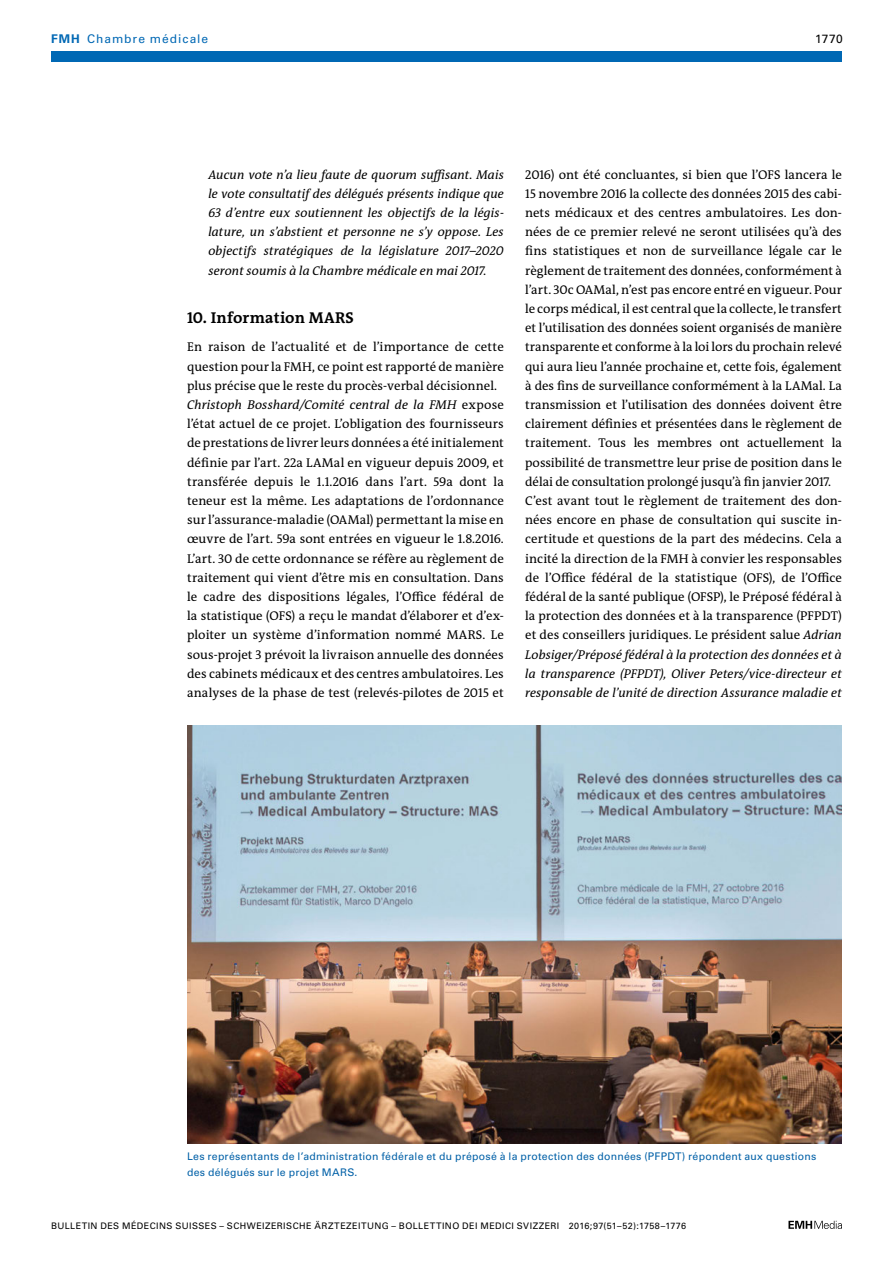
<style>
.page{position:relative;width:893px;height:1263px;background:#fff}
.page>*{position:absolute;margin:0;border:0;box-sizing:border-box;transform-origin:0 0}
.section-h1{font:700 15.75px "The Antiqua B W7";letter-spacing:.02em;color:#000}
.section-pn{font:12.75px/19.2px "The Antiqua B W5 Plain";color:#000;text-align:justify}
.section-pn-2{font:italic 12.75px/19.2px "The Antiqua B W5 Plain";letter-spacing:.005em;color:#000;text-align:justify}
.t1{font:12px "Univers LT Std";letter-spacing:.08em;color:#0068b4}
.t2{font:12px "Univers LT Std";color:#000}
.fig-caption{font:10.5px/15.8px "Univers LT Std";letter-spacing:.025em;color:#0060a7}
.t3{font:9px "Univers LT Std";letter-spacing:.045em;color:#000}
.s1{font-weight:700}
.s2{font-style:italic}
</style>
<div class="page">
<svg style="left:788px;top:1221px;width:54px;height:8px"></svg>
<img style="left:187px;top:725px;width:655px;height:418px">
<div style="left:51px;top:51px;width:791px;height:11px;background:#0068b4"></div>
<p class="t1" style="left:51px;top:31px;width:159px"><span class="s1">FMH</span> Chambre médicale</p>
<p class="t2" style="left:815px;top:31px;width:29px">1770</p>
<p class="section-pn-2" style="left:208px;top:165px;width:297px">Aucun vote n’a lieu faute de quorum suffisant. Mais le vote consultatif des délégués présents indique que 63 d’entre eux soutiennent les objectifs de la légis&shy;lature, un s’abstient et personne ne s’y oppose. Les objectifs stratégiques de la législature 2017–2020 seront soumis à la Chambre médicale en mai 2017.</p>
<p class="section-h1" style="left:187px;top:307px;width:168px">10. Information MARS</p>
<p class="section-pn" style="left:187px;top:338px;width:318px">En raison de l’actualité et de l’importance de cette question pour la FMH, ce point est rapporté de manière plus précise que le reste du procès-verbal décisionnel.</p>
<p class="section-pn" style="left:187px;top:395px;width:318px"><span class="s2">Christoph Bosshard/Comité central de la FMH</span> expose l’état actuel de ce projet. L’obligation des fournisseurs de prestations de livrer leurs données a été initialement définie par l’art. 22a LAMal en vigueur depuis 2009, et transférée depuis le 1.1.2016 dans l’art. 59a dont la teneur est la même. Les adaptations de l’ordonnance sur l’assurance-maladie (OAMal) permettant la mise en œuvre de l’art. 59a sont entrées en vigueur le 1.8.2016.<br>L’art. 30 de cette ordonnance se réfère au règlement de traitement qui vient d’être mis en consultation. Dans le cadre des dispositions légales, l’Office fédéral de la statistique (OFS) a reçu le mandat d’élaborer et d’ex&shy;ploiter un système d’information nommé MARS. Le sous-projet 3 prévoit la livraison annuelle des données des cabinets médicaux et des centres ambulatoires. Les analyses de la phase de test (relevés-pilotes de 2015 et</p>
<p class="section-pn" style="left:525px;top:165px;width:318px">2016) ont été concluantes, si bien que l’OFS lancera le 15 novembre 2016 la collecte des données 2015 des cabi&shy;nets médicaux et des centres ambulatoires. Les don&shy;nées de ce premier relevé ne seront utilisées qu’à des fins statistiques et non de surveillance légale car le règlement de traitement des données, conformément à l’art. 30c OAMal, n’est pas encore entré en vigueur. Pour le corps médical, il est central que la collecte, le transfert et l’utilisation des données soient organisés de manière transparente et conforme à la loi lors du prochain relevé qui aura lieu l’année prochaine et, cette fois, également à des fins de surveillance conformément à la LAMal. La transmission et l’utilisation des données doivent être clairement définies et présentées dans le règlement de traitement. Tous les membres ont actuellement la possibilité de transmettre leur prise de position dans le délai de consultation prolongé jusqu’à fin janvier 2017.</p>
<p class="section-pn" style="left:525px;top:491px;width:318px">C’est avant tout le règlement de traitement des don&shy;nées encore en phase de consultation qui suscite in&shy;certitude et questions de la part des médecins. Cela a incité la direction de la FMH à convier les responsables de l’Office fédéral de la statistique (OFS), de l’Office fédéral de la santé publique (OFSP), le Préposé fédéral à la protection des données et à la transparence (PFPDT) et des conseillers juridiques. Le président salue <span class="s2">Adrian Lobsiger/Préposé fédéral à la protection des données et à la transparence (PFPDT), Oliver Peters/vice-directeur et responsable de l’unité de direction Assurance maladie et</span></p>
<p class="fig-caption" style="left:187px;top:1149px;width:631px">Les représentants de l’administration fédérale et du préposé à la protection des données (PFPDT) répondent aux questions des délégués sur le projet MARS.</p>
<p class="t3" style="left:51px;top:1220px;width:637px">BULLETIN DES MÉDECINS SUISSES – SCHWEIZERISCHE ÄRZTEZEITUNG – BOLLETTINO DEI MEDICI SVIZZERI 2016;97(51–52):1758–1776</p>
</div>
